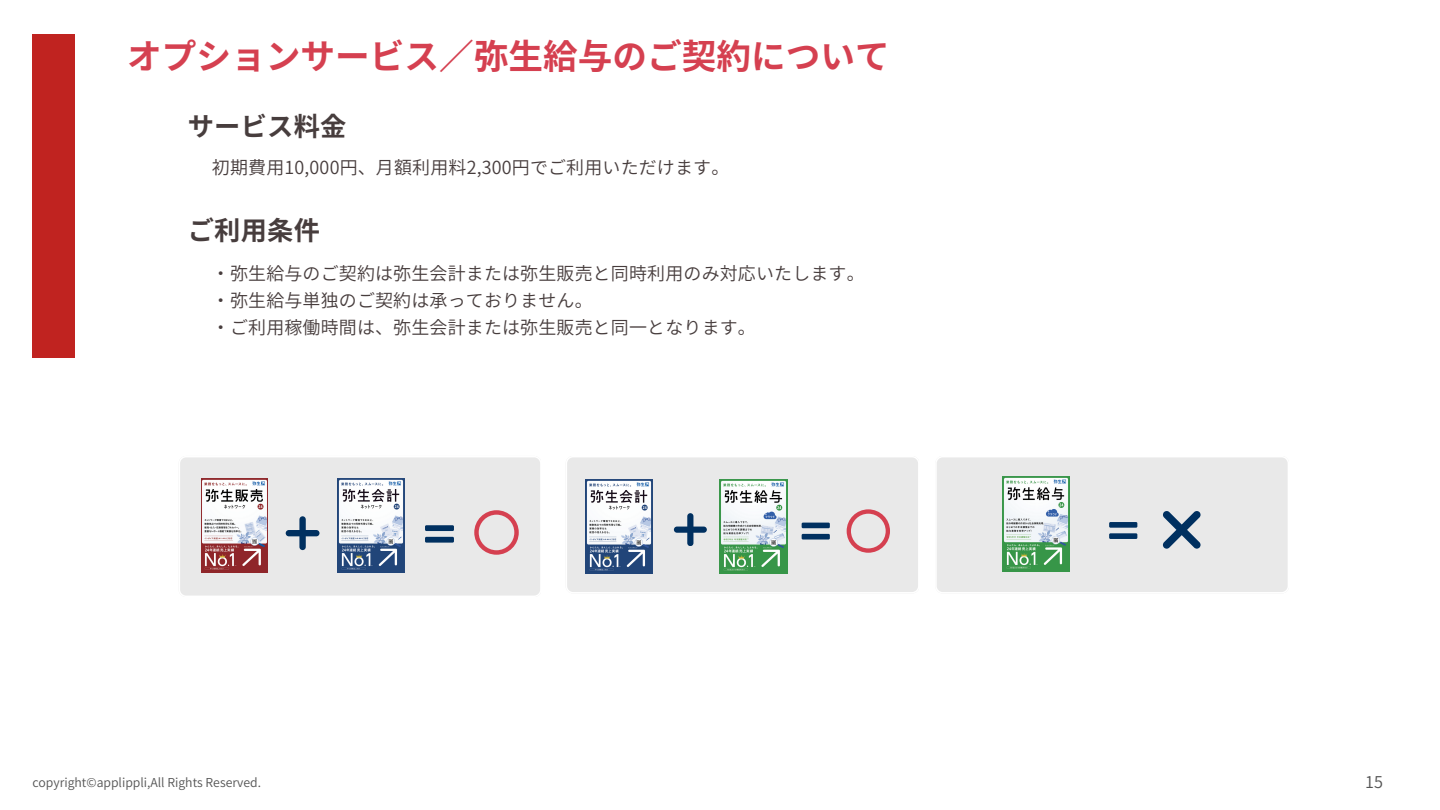
<style>
.page{position:relative;width:1440px;height:810px;background:#fff}
.page>*{position:absolute;margin:0;border:0;box-sizing:border-box;transform-origin:0 0}
.t1{font:700 34.7px "Noto Sans JP";color:#d54050}
.t2{font:700 26.3px "Noto Sans JP";letter-spacing:.01em;color:#473d3d}
.t3{font:600 18px/26.9px "Noto Sans JP";letter-spacing:.01em;color:#473d3d}
.t4{font:16.2px "Source Han Sans JP";color:#545454}
.t5{font:600 12.3px "Noto Sans JP";color:#545454}
</style>
<div class="page">
<div style="left:180px;top:457px;width:360px;height:139px;background:#e9e9e9"></div>
<svg style="left:286px;top:516px;width:33px;height:34px"></svg>
<div style="left:425px;top:525px;width:29px;height:6px;background:#003060"></div>
<div style="left:425px;top:537px;width:29px;height:5px;background:#003060"></div>
<svg style="left:474px;top:510px;width:45px;height:44px;background:#e3b9be"></svg>
<div style="left:937px;top:457px;width:351px;height:135px;background:#e9e9e9"></div>
<svg style="left:1163px;top:511px;width:38px;height:37px"></svg>
<div style="left:1109px;top:522px;width:28px;height:6px;background:#003060"></div>
<div style="left:1109px;top:533px;width:28px;height:6px;background:#003060"></div>
<div style="left:567px;top:457px;width:351px;height:135px;background:#e9e9e9"></div>
<svg style="left:847px;top:509px;width:43px;height:44px;background:#e3b9be"></svg>
<svg style="left:674px;top:513px;width:33px;height:33px"></svg>
<div style="left:802px;top:523px;width:28px;height:5px;background:#003060"></div>
<div style="left:802px;top:534px;width:28px;height:6px;background:#003060"></div>
<img style="left:1002px;top:477px;width:68px;height:94px">
<img style="left:720px;top:479px;width:67px;height:95px">
<img style="left:586px;top:479px;width:66px;height:95px">
<img style="left:338px;top:478px;width:66px;height:95px">
<img style="left:201px;top:478px;width:67px;height:95px">
<div style="left:32px;top:34px;width:42px;height:324px;background:#c02320"></div>
<h1 class="t1" style="left:127px;top:29px;width:764px">オプションサービス／弥生給与のご契約について</h1>
<h2 class="t2" style="left:188px;top:106px;width:159px">サービス料金</h2>
<p class="t3" style="left:212px;top:153px;width:519px">初期費用 10,000円、月額利用料2,300円でご利用いただけます。</p>
<h2 class="t2" style="left:188px;top:210px;width:134px">ご利用条件</h2>
<p class="t3" style="left:212px;top:259px;width:654px">・弥生給与のご契約は弥生会計または弥生販売と同時利用のみ対応いたします。・弥生給与単独のご契約は承っておりません。<br>・ご利用稼働時間は、弥生会計または弥生販売と同一となります。</p>
<p class="t5" style="left:32px;top:772px;width:230px">copyright©applippli,All Rights Reserved.</p>
<p class="t4" style="left:1365px;top:770px;width:19px">15</p>
</div>
